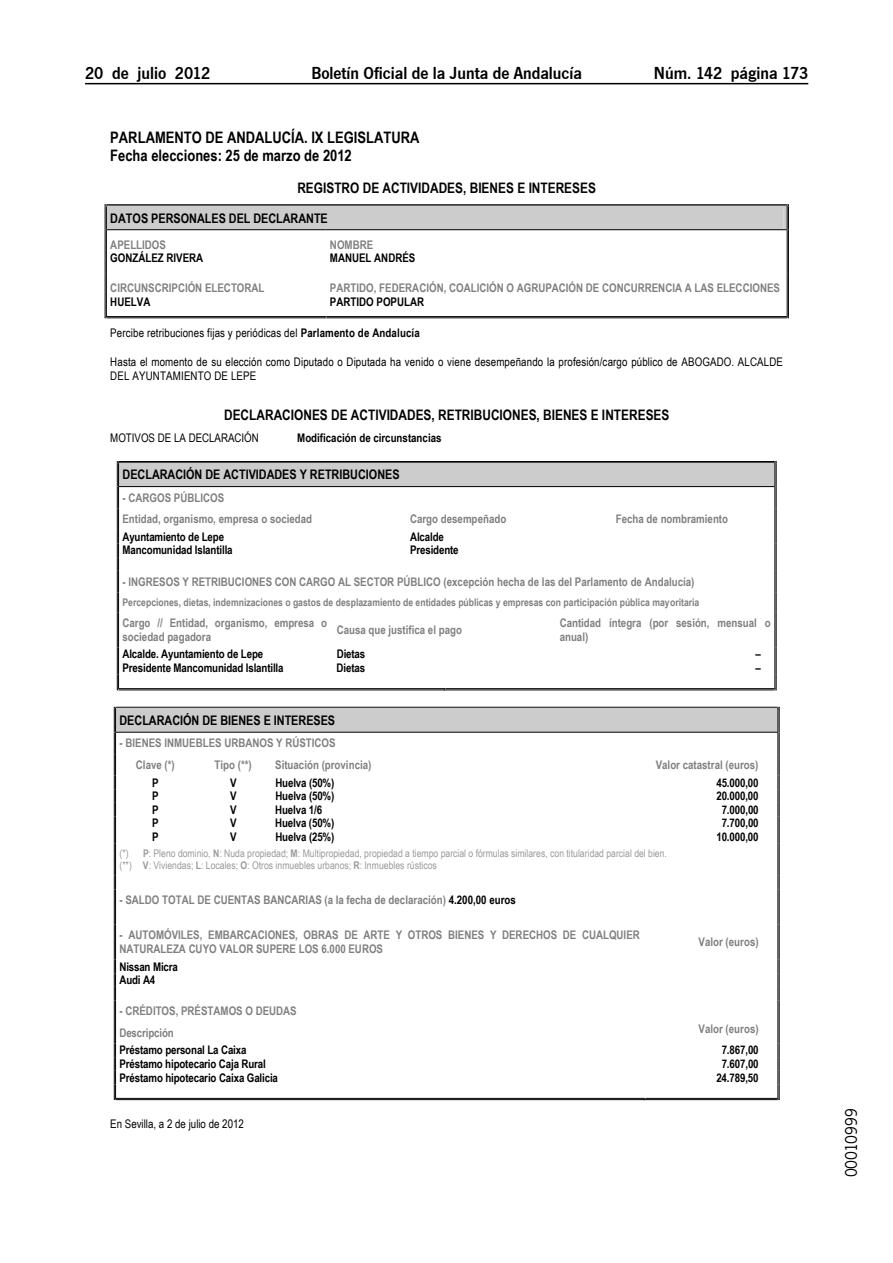
<style>
.page{position:relative;width:893px;height:1263px;background:#fff}
.page>*{position:absolute;margin:0;border:0;box-sizing:border-box;transform-origin:0 0}
.t1{font:600 18px "News Got T";color:#000;scale:.96 1}
.t2{font:18px "News Got T";color:#000}
.t3{font:700 15.75px/18.1px "Arial Narrow";color:#000}
.t4{font:700 14.4px "Arial Narrow";color:#000}
.t5{font:700 13.2px "Arial Narrow";color:#000}
.t6{font:700 11.85px/13.6px "Arial Narrow";color:#808080}
.t7{font:700 11.85px/13.6px "Arial Narrow";letter-spacing:-.01em;color:#000}
.t8{font:11.85px/13.6px "Arial Narrow";letter-spacing:.01em;color:#000}
.t9{font:10.5px/12px "Arial Narrow";color:#9a9a9a}
.t10{font:700 10.5px "Arial Narrow";color:#808080}
.s1{font-weight:700}
.s2{color:#000}
</style>
<div class="page">
<hr style="left:85px;top:83px;width:723px;height:1px;background:#000">
<svg style="left:105px;top:204px;width:684px;height:26px;background:#bbb"></svg>
<hr style="left:106px;top:230px;width:1px;height:43px;background:#000">
<hr style="left:105px;top:230px;width:1px;height:43px;background:#000">
<hr style="left:788px;top:230px;width:1px;height:43px;background:#000">
<hr style="left:786px;top:230px;width:1px;height:43px;background:#000">
<hr style="left:106px;top:273px;width:1px;height:43px;background:#000">
<hr style="left:105px;top:273px;width:1px;height:45px;background:#000">
<hr style="left:107px;top:318px;width:218px;height:1px;background:#000">
<hr style="left:107px;top:316px;width:218px;height:1px;background:#000">
<hr style="left:326px;top:318px;width:460px;height:1px;background:#000">
<hr style="left:326px;top:316px;width:460px;height:1px;background:#000">
<hr style="left:788px;top:273px;width:1px;height:43px;background:#000">
<hr style="left:786px;top:273px;width:1px;height:43px;background:#000">
<svg style="left:117px;top:461px;width:659px;height:151px"></svg>
<hr style="left:118px;top:612px;width:1px;height:35px;background:#000">
<hr style="left:117px;top:612px;width:1px;height:35px;background:#000">
<hr style="left:775px;top:612px;width:1px;height:35px;background:#000">
<hr style="left:774px;top:612px;width:1px;height:35px;background:#000">
<svg style="left:117px;top:647px;width:2px;height:44px"></svg>
<hr style="left:119px;top:690px;width:326px;height:1px;background:#000">
<hr style="left:119px;top:688px;width:326px;height:1px;background:#000">
<hr style="left:444px;top:690px;width:330px;height:1px;background:#000">
<hr style="left:445px;top:688px;width:329px;height:1px;background:#000">
<svg style="left:774px;top:647px;width:2px;height:44px"></svg>
<svg style="left:114px;top:707px;width:665px;height:137px"></svg>
<hr style="left:115px;top:844px;width:1px;height:32px;background:#000">
<hr style="left:114px;top:844px;width:1px;height:32px;background:#000">
<hr style="left:778px;top:844px;width:1px;height:32px;background:#000">
<hr style="left:777px;top:844px;width:1px;height:32px;background:#000">
<svg style="left:114px;top:876px;width:2px;height:49px"></svg>
<svg style="left:777px;top:876px;width:2px;height:49px"></svg>
<hr style="left:115px;top:925px;width:1px;height:35px;background:#000">
<hr style="left:114px;top:925px;width:1px;height:35px;background:#000">
<hr style="left:778px;top:925px;width:1px;height:35px;background:#000">
<hr style="left:777px;top:925px;width:1px;height:35px;background:#000">
<svg style="left:114px;top:960px;width:2px;height:140px"></svg>
<hr style="left:116px;top:1099px;width:528px;height:1px;background:#000">
<hr style="left:116px;top:1098px;width:528px;height:1px;background:#000">
<hr style="left:643px;top:1099px;width:134px;height:1px;background:#000">
<hr style="left:645px;top:1098px;width:132px;height:1px;background:#000">
<svg style="left:777px;top:960px;width:2px;height:140px"></svg>
<h1 class="t1" style="left:85px;top:62px;width:132px">20 de julio 2012</h1>
<h1 class="t1" style="left:311px;top:62px;width:283px">Boletín Oficial de la Junta de Andalucía</h1>
<h1 class="t1" style="left:653px;top:62px;width:162px">Núm. 142 página 173</h1>
<h2 class="t3" style="left:110px;top:127px;width:311px">PARLAMENTO DE ANDALUCÍA. IX LEGISLATURA<br>Fecha elecciones: 25 de marzo de 2012</h2>
<p class="t4" style="left:297px;top:177px;width:300px">REGISTRO DE ACTIVIDADES, BIENES E INTERESES</p>
<p class="t5" style="left:110px;top:208px;width:219px">DATOS PERSONALES DEL DECLARANTE</p>
<p class="t6" style="left:110px;top:237px;width:57px">APELLIDOS</p>
<p class="t7" style="left:110px;top:251px;width:94px">GONZÁLEZ RIVERA</p>
<p class="t6" style="left:330px;top:237px;width:45px">NOMBRE</p>
<p class="t7" style="left:330px;top:251px;width:87px">MANUEL ANDRÉS</p>
<p class="t6" style="left:110px;top:280px;width:156px">CIRCUNSCRIPCIÓN ELECTORAL</p>
<p class="t7" style="left:110px;top:294px;width:42px">HUELVA</p>
<p class="t6" style="left:330px;top:280px;width:451px">PARTIDO, FEDERACIÓN, COALICIÓN O AGRUPACIÓN DE CONCURRENCIA A LAS ELECCIONES</p>
<p class="t7" style="left:330px;top:294px;width:96px">PARTIDO POPULAR</p>
<p class="t8" style="left:110px;top:326px;width:311px">Percibe retribuciones fijas y periódicas del <span class="s1">Parlamento de Andalucía</span></p>
<p class="t8" style="left:110px;top:355px;width:674px">Hasta el momento de su elección como Diputado o Diputada ha venido o viene desempeñando la profesión/cargo público de ABOGADO. ALCALDE<br>DEL AYUNTAMIENTO DE LEPE</p>
<p class="t4" style="left:224px;top:404px;width:447px">DECLARACIONES DE ACTIVIDADES, RETRIBUCIONES, BIENES E INTERESES</p>
<p class="t8" style="left:110px;top:430px;width:150px">MOTIVOS DE LA DECLARACIÓN</p>
<p class="t7" style="left:297px;top:430px;width:146px">Modificación de circunstancias</p>
<p class="t5" style="left:122px;top:465px;width:278px">DECLARACIÓN DE ACTIVIDADES Y RETRIBUCIONES</p>
<p class="t6" style="left:122px;top:486px;width:191px;line-height:21.5px">- CARGOS PÚBLICOS<br>Entidad, organismo, empresa o sociedad</p>
<p class="t6" style="left:410px;top:512px;width:98px">Cargo desempeñado</p>
<p class="t6" style="left:615px;top:512px;width:114px">Fecha de nombramiento</p>
<p class="t7" style="left:122px;top:529px;width:103px">Ayuntamiento de Lepe</p>
<p class="t7" style="left:410px;top:529px;width:35px">Alcalde</p>
<p class="t7" style="left:122px;top:543px;width:112px">Mancomunidad Islantilla</p>
<p class="t7" style="left:410px;top:543px;width:50px">Presidente</p>
<p class="t6" style="left:122px;top:574px;width:573px">- INGRESOS Y RETRIBUCIONES CON CARGO AL SECTOR PÚBLICO (excepción hecha de las del Parlamento de Andalucía)</p>
<p class="t10" style="left:122px;top:594px;width:578px">Percepciones, dietas, indemnizaciones o gastos de desplazamiento de entidades públicas y empresas con participación pública mayoritaria</p>
<p class="t6" style="left:122px;top:616px;width:206px">Cargo // Entidad, organismo, empresa o sociedad pagadora</p>
<p class="t6" style="left:337px;top:622px;width:127px">Causa que justifica el pago</p>
<p class="t6" style="left:559px;top:616px;width:212px">Cantidad íntegra (por sesión, mensual o anual)</p>
<p class="t7" style="left:122px;top:647px;width:142px">Alcalde. Ayuntamiento de Lepe</p>
<p class="t7" style="left:337px;top:647px;width:30px">Dietas</p>
<p class="t7" style="left:755px;top:647px;width:7px">–</p>
<p class="t7" style="left:122px;top:660px;width:163px">Presidente Mancomunidad Islantilla</p>
<p class="t7" style="left:336px;top:660px;width:30px">Dietas</p>
<p class="t7" style="left:755px;top:660px;width:7px">–</p>
<p class="t5" style="left:119px;top:711px;width:217px">DECLARACIÓN DE BIENES E INTERESES</p>
<p class="t6" style="left:136px;top:732px;width:201px;line-height:21.6px;text-indent:-16px">- BIENES INMUEBLES URBANOS Y RÚSTICOS<br>Clave (*)</p>
<p class="t6" style="left:214px;top:757px;width:39px">Tipo (**)</p>
<p class="t6" style="left:275px;top:757px;width:98px">Situación (provincia)</p>
<p class="t6" style="left:655px;top:757px;width:104px">Valor catastral (euros)</p>
<p class="t7" style="left:152px;top:775px;width:8px">P</p>
<p class="t7" style="left:230px;top:775px;width:8px">V</p>
<p class="t7" style="left:275px;top:775px;width:61px">Huelva (50%)</p>
<p class="t7" style="left:716px;top:775px;width:44px">45.000,00</p>
<p class="t7" style="left:152px;top:789px;width:8px">P</p>
<p class="t7" style="left:230px;top:789px;width:8px">V</p>
<p class="t7" style="left:275px;top:789px;width:61px">Huelva (50%)</p>
<p class="t7" style="left:716px;top:789px;width:44px">20.000,00</p>
<p class="t7" style="left:152px;top:802px;width:8px">P</p>
<p class="t7" style="left:230px;top:802px;width:8px">V</p>
<p class="t7" style="left:275px;top:802px;width:48px">Huelva 1/6</p>
<p class="t7" style="left:721px;top:802px;width:38px">7.000,00</p>
<p class="t7" style="left:152px;top:816px;width:8px">P</p>
<p class="t7" style="left:230px;top:816px;width:8px">V</p>
<p class="t7" style="left:275px;top:816px;width:61px">Huelva (50%)</p>
<p class="t7" style="left:721px;top:816px;width:38px">7.700,00</p>
<p class="t7" style="left:152px;top:829px;width:8px">P</p>
<p class="t7" style="left:230px;top:829px;width:8px">V</p>
<p class="t7" style="left:275px;top:829px;width:61px">Huelva (25%)</p>
<p class="t7" style="left:716px;top:829px;width:44px">10.000,00</p>
<p class="t9" style="left:119px;top:847px;width:549px;text-indent:23px"><span class="s1">P</span>: Pleno dominio, <span class="s1">N</span>: Nuda propiedad; <span class="s1">M</span>: Multipropiedad, propiedad a tiempo parcial o fórmulas similares, con titularidad parcial del bien. (**) <span class="s1">V</span>: Viviendas; <span class="s1">L</span>: Locales; <span class="s1">O</span>: Otros inmuebles urbanos; <span class="s1">R</span>: Inmuebles rústicos</p>
<p class="t6" style="left:119px;top:893px;width:398px">- SALDO TOTAL DE CUENTAS BANCARIAS (a la fecha de declaración) <span class="s2">4.200,00 euros</span></p>
<p class="t6" style="left:119px;top:928px;width:522px">- AUTOMÓVILES, EMBARCACIONES, OBRAS DE ARTE Y OTROS BIENES Y DERECHOS DE CUALQUIER<br>NATURALEZA CUYO VALOR SUPERE LOS 6.000 EUROS</p>
<p class="t6" style="left:698px;top:935px;width:62px">Valor (euros)</p>
<p class="t7" style="left:119px;top:959px;width:60px">Nissan Micra<br>Audi A4</p>
<p class="t6" style="left:119px;top:1000px;width:179px;line-height:21.6px">- CRÉDITOS, PRÉSTAMOS O DEUDAS<br>Descripción</p>
<p class="t9" style="left:119px;top:847px;width:11px">(*)</p>
<p class="t6" style="left:698px;top:1021px;width:62px">Valor (euros)</p>
<p class="t7" style="left:119px;top:1043px;width:128px">Préstamo personal La Caixa</p>
<p class="t7" style="left:721px;top:1043px;width:38px">7.867,00</p>
<p class="t7" style="left:119px;top:1057px;width:148px">Préstamo hipotecario Caja Rural</p>
<p class="t7" style="left:721px;top:1057px;width:38px">7.607,00</p>
<p class="t7" style="left:119px;top:1070px;width:160px">Préstamo hipotecario Caixa Galicia</p>
<p class="t7" style="left:716px;top:1070px;width:44px">24.789,50</p>
<p class="t8" style="left:110px;top:1116px;width:135px">En Sevilla, a 2 de julio de 2012</p>
<h1 class="t2" style="left:841px;top:1177px;width:70px;rotate:-90deg">00010999</h1>
</div>
